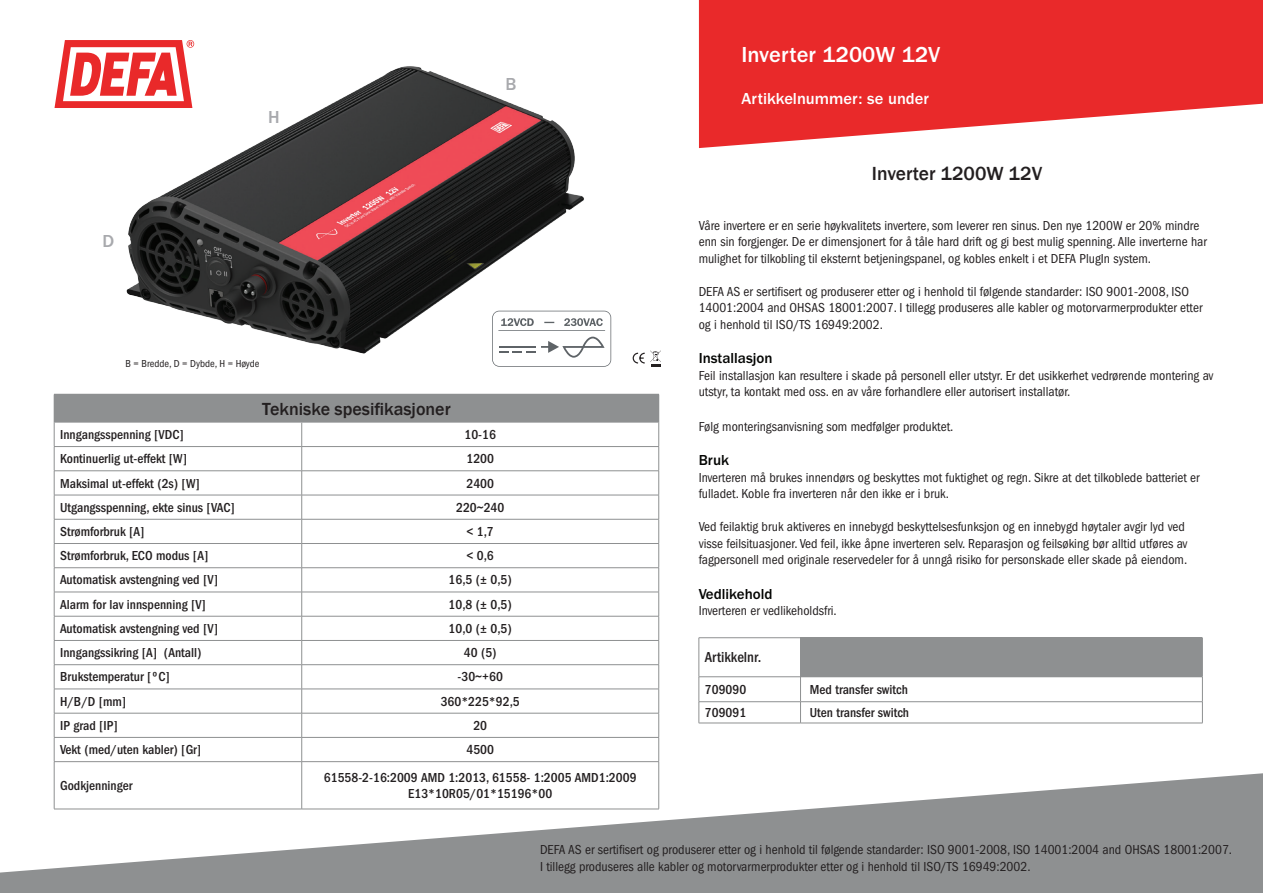
<style>
.page{position:relative;width:1263px;height:893px;background:#fff}
.page>*{position:absolute;margin:0;border:0;box-sizing:border-box;transform-origin:0 0}
.t1{font:500 22.5px "ITC Franklin Gothic Std";color:#fff}
.t2{font:500 19.5px "Franklin Gothic";color:#231f20}
.t3{font:500 18px "Franklin Gothic";color:#231f20}
.t4{font:500 18px "ITC Franklin Gothic Std";color:#a8a9ad}
.t5{font:500 16.5px "ITC Franklin Gothic Std";color:#fff}
.t6{font:500 15px "ITC Franklin Gothic Std";color:#040503}
.t7{font:500 condensed 15px "ITC Franklin Gothic Std";color:#231f20}
.t8{font:condensed 13.5px/16.5px "ITC Franklin Gothic Std";color:#231f20}
.t9{font:500 condensed 13.5px/16.5px "ITC Franklin Gothic Std";color:#231f20;text-align:center}
.t10{font:condensed 10.5px "ITC Franklin Gothic Std";color:#231f20}
</style>
<div class="page">
<svg style="left:55px;top:40px;width:32px;height:68px"></svg>
<svg style="left:699px;top:0;width:564px;height:148px;fill:#e9292a"></svg>
<svg style="left:0;top:771px;width:1263px;height:122px;fill:#8e9091"></svg>
<img style="left:87px;top:40px;width:525px;height:320px">
<hr style="left:699px;top:723px;width:101px;height:1px;background:#8e9091">
<svg style="left:699px;top:638px;width:504px;height:85px"></svg>
<hr style="left:800px;top:723px;width:402px;height:1px;background:#8e9091">
<hr style="left:800px;top:638px;width:1px;height:39px;background:#8e9091">
<hr style="left:699px;top:637px;width:101px;height:1px;background:#8e9091">
<hr style="left:699px;top:638px;width:1px;height:39px;background:#8e9091">
<hr style="left:800px;top:637px;width:402px;height:1px;background:#8e9091">
<hr style="left:1202px;top:638px;width:1px;height:39px;background:#8e9091">
<hr style="left:699px;top:676px;width:101px;height:1px;background:#8e9091">
<hr style="left:800px;top:676px;width:402px;height:1px;background:#8e9091">
<div style="left:54px;top:394px;width:605px;height:28px;background:#8e9091"></div>
<hr style="left:54px;top:422px;width:248px;height:1px;background:#8e9091">
<hr style="left:302px;top:422px;width:356px;height:1px;background:#8e9091">
<hr style="left:54px;top:446px;width:248px;height:1px;background:#8e9091">
<hr style="left:302px;top:446px;width:357px;height:1px;background:#8e9091">
<hr style="left:54px;top:470px;width:248px;height:1px;background:#8e9091">
<hr style="left:302px;top:470px;width:357px;height:1px;background:#8e9091">
<hr style="left:54px;top:495px;width:248px;height:1px;background:#8e9091">
<hr style="left:302px;top:495px;width:357px;height:1px;background:#8e9091">
<hr style="left:54px;top:519px;width:248px;height:1px;background:#8e9091">
<hr style="left:302px;top:519px;width:357px;height:1px;background:#8e9091">
<hr style="left:54px;top:543px;width:248px;height:1px;background:#8e9091">
<hr style="left:302px;top:543px;width:357px;height:1px;background:#8e9091">
<hr style="left:54px;top:567px;width:248px;height:1px;background:#8e9091">
<hr style="left:302px;top:567px;width:357px;height:1px;background:#8e9091">
<hr style="left:54px;top:592px;width:248px;height:1px;background:#8e9091">
<hr style="left:302px;top:592px;width:357px;height:1px;background:#8e9091">
<hr style="left:54px;top:616px;width:248px;height:1px;background:#8e9091">
<hr style="left:302px;top:616px;width:357px;height:1px;background:#8e9091">
<hr style="left:54px;top:640px;width:248px;height:1px;background:#8e9091">
<hr style="left:302px;top:640px;width:357px;height:1px;background:#8e9091">
<hr style="left:54px;top:664px;width:248px;height:1px;background:#8e9091">
<hr style="left:302px;top:664px;width:357px;height:1px;background:#8e9091">
<hr style="left:54px;top:689px;width:248px;height:1px;background:#8e9091">
<hr style="left:302px;top:689px;width:357px;height:1px;background:#8e9091">
<hr style="left:54px;top:713px;width:248px;height:1px;background:#8e9091">
<hr style="left:302px;top:713px;width:357px;height:1px;background:#8e9091">
<hr style="left:54px;top:737px;width:248px;height:1px;background:#8e9091">
<svg style="left:54px;top:422px;width:1px;height:339px"></svg>
<hr style="left:302px;top:737px;width:357px;height:1px;background:#8e9091">
<svg style="left:301px;top:422px;width:1px;height:339px"></svg>
<svg style="left:658px;top:422px;width:1px;height:339px"></svg>
<hr style="left:54px;top:761px;width:248px;height:1px;background:#8e9091">
<hr style="left:54px;top:762px;width:1px;height:47px;background:#8e9091">
<hr style="left:302px;top:761px;width:357px;height:1px;background:#8e9091">
<hr style="left:301px;top:762px;width:1px;height:47px;background:#8e9091">
<hr style="left:658px;top:762px;width:1px;height:47px;background:#8e9091">
<hr style="left:54px;top:809px;width:248px;height:1px;background:#8e9091">
<hr style="left:302px;top:809px;width:357px;height:1px;background:#8e9091">
<svg style="left:492px;top:311px;width:119px;height:56px"></svg>
<svg style="left:632px;top:350px;width:29px;height:17px"></svg>
<h3 class="t4" style="left:103px;top:230px;width:13px">D</h3>
<h3 class="t4" style="left:268px;top:107px;width:13px">H</h3>
<p class="t10" style="left:125px;top:357px;width:136px">B = Bredde, D = Dybde, H = Høyde</p>
<h3 class="t3" style="left:262px;top:397px;width:190px">Tekniske spesifikasjoner</h3>
<h3 class="t4" style="left:505px;top:74px;width:12px">B</h3>
<p class="t9" style="left:60px;top:426px;width:125px">Inngangsspenning [VDC]</p>
<p class="t9" style="left:464px;top:426px;width:33px">10-16</p>
<p class="t9" style="left:60px;top:451px;width:128px">Kontinuerlig ut-effekt [W]</p>
<p class="t9" style="left:466px;top:451px;width:29px">1200</p>
<p class="t9" style="left:60px;top:475px;width:141px">Maksimal ut-effekt (2s) [W]</p>
<p class="t9" style="left:466px;top:475px;width:29px">2400</p>
<p class="t9" style="left:60px;top:499px;width:176px">Utgangsspenning, ekte sinus [VAC]</p>
<p class="t9" style="left:456px;top:499px;width:50px">220~240</p>
<p class="t9" style="left:60px;top:523px;width:86px">Strømforbruk [A]</p>
<p class="t9" style="left:467px;top:523px;width:29px">&lt; 1,7</p>
<p class="t9" style="left:60px;top:548px;width:150px">Strømforbruk, ECO modus [A]</p>
<p class="t9" style="left:467px;top:548px;width:29px">&lt; 0,6</p>
<p class="t9" style="left:60px;top:572px;width:159px">Automatisk avstengning ved [V]</p>
<p class="t9" style="left:449px;top:572px;width:65px">16,5 (± 0,5)</p>
<p class="t9" style="left:60px;top:596px;width:147px">Alarm for lav innspenning [V]</p>
<p class="t9" style="left:449px;top:596px;width:65px">10,8 (± 0,5)</p>
<p class="t9" style="left:60px;top:620px;width:159px">Automatisk avstengning ved [V]</p>
<p class="t9" style="left:449px;top:620px;width:65px">10,0 (± 0,5)</p>
<p class="t9" style="left:60px;top:644px;width:143px">Inngangssikring [A] (Antall)</p>
<p class="t9" style="left:464px;top:644px;width:34px">40 (5)</p>
<p class="t9" style="left:60px;top:669px;width:111px">Brukstemperatur [ºC]</p>
<p class="t9" style="left:458px;top:669px;width:47px">-30~+60</p>
<p class="t9" style="left:60px;top:693px;width:68px">H/B/D [mm]</p>
<p class="t9" style="left:441px;top:693px;width:81px">360*225*92,5</p>
<p class="t9" style="left:60px;top:717px;width:59px">IP grad [IP]</p>
<p class="t9" style="left:473px;top:717px;width:15px">20</p>
<p class="t9" style="left:60px;top:741px;width:143px">Vekt (med/uten kabler) [Gr]</p>
<p class="t9" style="left:466px;top:741px;width:29px">4500</p>
<p class="t9" style="left:60px;top:777px;width:74px">Godkjenninger</p>
<p class="t9" style="left:324px;top:769px;width:314px">61558-2-16:2009 AMD 1:2013, 61558- 1:2005 AMD1:2009<br>E13*10R05/01*15196*00</p>
<h1 class="t1" style="left:741px;top:41px;width:200px">Inverter 1200W 12V</h1>
<p class="t5" style="left:741px;top:90px;width:189px">Artikkelnummer: se under</p>
<h2 class="t2" style="left:872px;top:161px;width:172px">Inverter 1200W 12V</h2>
<p class="t8" style="left:699px;top:217px;width:510px">Våre invertere er en serie høykvalitets invertere, som leverer ren sinus. Den nye 1200W er 20% mindre enn sin forgjenger. De er dimensjonert for å tåle hard drift og gi best mulig spenning. Alle inverterne har mulighet for tilkobling til eksternt betjeningspanel, og kobles enkelt i et DEFA PlugIn system.</p>
<p class="t8" style="left:699px;top:283px;width:505px">DEFA AS er sertifisert og produserer etter og i henhold til følgende standarder: ISO 9001-2008, ISO<br>14001:2004 and OHSAS 18001:2007. I tillegg produseres alle kabler og motorvarmerprodukter etter og i henhold til ISO/TS 16949:2002.</p>
<p class="t6" style="left:699px;top:350px;width:75px">Installasjon</p>
<p class="t8" style="left:699px;top:367px;width:516px">Feil installasjon kan resultere i skade på personell eller utstyr. Er det usikkerhet vedrørende montering av utstyr, ta kontakt med oss. en av våre forhandlere eller autorisert installatør.</p>
<p class="t8" style="left:699px;top:418px;width:256px">Følg monteringsanvisning som medfølger produktet.</p>
<p class="t6" style="left:699px;top:452px;width:32px">Bruk</p>
<p class="t8" style="left:699px;top:469px;width:502px">Inverteren må brukes innendørs og beskyttes mot fuktighet og regn. Sikre at det tilkoblede batteriet er fulladet. Koble fra inverteren når den ikke er i bruk.</p>
<p class="t8" style="left:699px;top:518px;width:490px">Ved feilaktig bruk aktiveres en innebygd beskyttelsesfunksjon og en innebygd høytaler avgir lyd ved visse feilsituasjoner. Ved feil, ikke åpne inverteren selv. Reparasjon og feilsøking bør alltid utføres av fagpersonell med originale reservedeler for å unngå risiko for personskade eller skade på eiendom.</p>
<p class="t6" style="left:699px;top:585px;width:75px">Vedlikehold</p>
<p class="t8" style="left:699px;top:602px;width:140px">Inverteren er vedlikeholdsfri.</p>
<p class="t7" style="left:705px;top:649px;width:58px">Artikkelnr.</p>
<p class="t9" style="left:705px;top:681px;width:43px">709090</p>
<p class="t9" style="left:810px;top:681px;width:100px">Med transfer switch</p>
<p class="t9" style="left:705px;top:704px;width:43px">709091</p>
<p class="t9" style="left:810px;top:704px;width:101px">Uten transfer switch</p>
<p class="t8" style="left:540px;top:842px;width:693px">DEFA AS er sertifisert og produserer etter og i henhold til følgende standarder: ISO 9001-2008, ISO 14001:2004 and OHSAS 18001:2007.<br>I tillegg produseres alle kabler og motorvarmerprodukter etter og i henhold til ISO/TS 16949:2002.</p>
</div>
